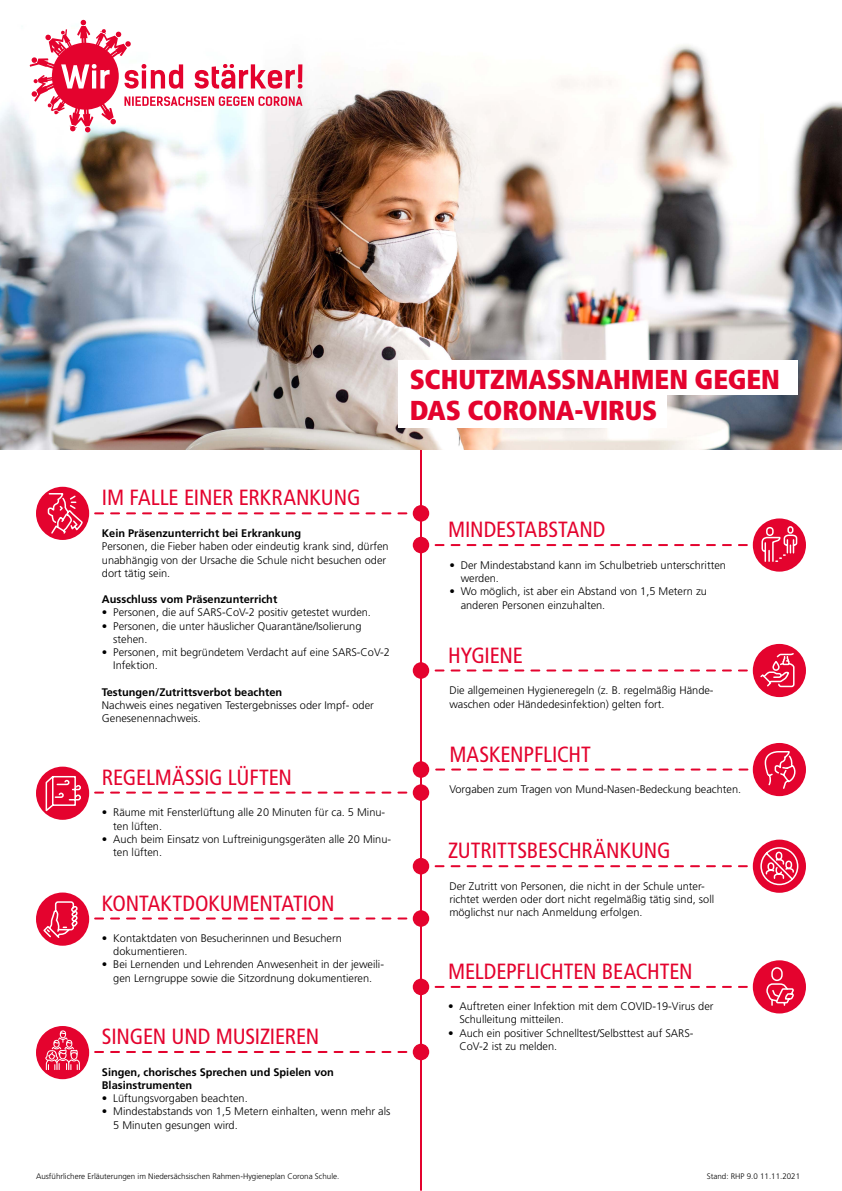
<style>
.page{position:relative;width:842px;height:1191px;background:#fff}
.page>*{position:absolute;margin:0;border:0;box-sizing:border-box;transform-origin:0 0}
.t1{font:900 condensed 27.4px/31px "Frutiger LT Std";letter-spacing:-.005em;color:#e4032e}
.t2{font:condensed 22px "Frutiger LT Std";letter-spacing:-.005em;color:#e4032e}
.t3{font:300 11px/13.2px "Frutiger LT Std";color:#000}
.t4{font:700 11px/13.2px "Frutiger LT Std";color:#000}
.t5{font:300 8px "Frutiger LT Std";color:#000}
</style>
<div class="page">
<hr style="left:420px;top:433px;width:2px;height:757px;background:#e4032e">
<img style="left:0;top:19px;width:842px;height:430px">
<svg style="left:30px;top:20px;width:272px;height:112px"></svg>
<div style="left:398px;top:360px;width:399px;height:35px;background:#fff"></div>
<div style="left:398px;top:393px;width:269px;height:35px;background:#fff"></div>
<div style="left:413px;top:537px;width:16px;height:16px;background:#e4032e;border-radius:50%"></div>
<div style="left:753px;top:518px;width:53px;height:53px;background:#e4032e;border-radius:50%"></div>
<svg style="left:429px;top:544px;width:318px;height:2px"></svg>
<svg style="left:761px;top:525px;width:37px;height:37px"></svg>
<div style="left:413px;top:505px;width:16px;height:16px;background:#e4032e;border-radius:50%"></div>
<div style="left:36px;top:487px;width:53px;height:53px;background:#e4032e;border-radius:50%"></div>
<svg style="left:95px;top:512px;width:318px;height:2px"></svg>
<svg style="left:47px;top:492px;width:37px;height:44px"></svg>
<div style="left:413px;top:662px;width:16px;height:16px;background:#e4032e;border-radius:50%"></div>
<div style="left:753px;top:644px;width:53px;height:53px;background:#e4032e;border-radius:50%"></div>
<svg style="left:429px;top:669px;width:318px;height:2px"></svg>
<svg style="left:759px;top:651px;width:36px;height:37px"></svg>
<div style="left:413px;top:784px;width:16px;height:17px;background:#e4032e;border-radius:50%"></div>
<div style="left:36px;top:766px;width:53px;height:54px;background:#e4032e;border-radius:50%"></div>
<svg style="left:95px;top:791px;width:318px;height:2px"></svg>
<svg style="left:45px;top:774px;width:37px;height:39px"></svg>
<div style="left:413px;top:910px;width:16px;height:16px;background:#e4032e;border-radius:50%"></div>
<div style="left:36px;top:892px;width:53px;height:53px;background:#e4032e;border-radius:50%"></div>
<svg style="left:95px;top:917px;width:318px;height:2px"></svg>
<svg style="left:42px;top:900px;width:36px;height:39px"></svg>
<div style="left:413px;top:858px;width:16px;height:16px;background:#e4032e;border-radius:50%"></div>
<div style="left:413px;top:978px;width:16px;height:17px;background:#e4032e;border-radius:50%"></div>
<div style="left:413px;top:761px;width:16px;height:16px;background:#e4032e;border-radius:50%"></div>
<div style="left:753px;top:839px;width:53px;height:53px;background:#e4032e;border-radius:50%"></div>
<div style="left:753px;top:960px;width:53px;height:53px;background:#e4032e;border-radius:50%"></div>
<div style="left:753px;top:743px;width:53px;height:53px;background:#e4032e;border-radius:50%"></div>
<svg style="left:429px;top:865px;width:318px;height:2px"></svg>
<svg style="left:429px;top:986px;width:318px;height:2px"></svg>
<svg style="left:436px;top:750px;width:361px;height:40px"></svg>
<svg style="left:760px;top:846px;width:39px;height:40px"></svg>
<svg style="left:766px;top:967px;width:28px;height:39px"></svg>
<div style="left:413px;top:1043px;width:16px;height:17px;background:#e4032e;border-radius:50%"></div>
<div style="left:36px;top:1026px;width:53px;height:53px;background:#e4032e;border-radius:50%"></div>
<svg style="left:95px;top:1051px;width:318px;height:2px"></svg>
<svg style="left:45px;top:1030px;width:35px;height:40px"></svg>
<h1 class="t1" style="left:410px;top:363px;width:372px">SCHUTZMASSNAHMEN GEGEN<br>DAS CORONA-VIRUS</h1>
<h2 class="t2" style="left:102px;top:485px;width:260px">IM FALLE EINER ERKRANKUNG</h2>
<p class="t4" style="left:102px;top:527px;width:201px">Kein Präsenzunterricht bei Erkrankung</p>
<p class="t3" style="left:102px;top:540px;width:288px">Personen, die Fieber haben oder eindeutig krank sind, dürfen unabhängig von der Ursache die Schule nicht besuchen oder dort tätig sein.</p>
<p class="t4" style="left:102px;top:593px;width:177px">Ausschluss vom Präsenzunterricht</p>
<p class="t3" style="left:102px;top:606px;width:271px">• Personen, die auf SARS-CoV-2 positiv getestet wurden.</p>
<p class="t3" style="left:113px;top:619px;width:250px;text-indent:-11px">• Personen, die unter häuslicher Quarantäne/Isolierung stehen.</p>
<p class="t3" style="left:113px;top:646px;width:278px;text-indent:-11px">• Personen, mit begründetem Verdacht auf eine SARS-CoV-2<br>Infektion.</p>
<p class="t4" style="left:102px;top:685px;width:182px">Testungen/Zutrittsverbot beachten</p>
<p class="t3" style="left:102px;top:698px;width:273px">Nachweis eines negativen Testergebnisses oder Impf- oder<br>Genesenennachweis.</p>
<h2 class="t2" style="left:102px;top:764px;width:192px">REGELMÄSSIG LÜFTEN</h2>
<p class="t3" style="left:113px;top:806px;width:273px;text-indent:-11px">• Räume mit Fensterlüftung alle 20 Minuten für ca. 5 Minu&shy;ten lüften.</p>
<p class="t3" style="left:113px;top:832px;width:279px;text-indent:-11px">• Auch beim Einsatz von Luftreinigungsgeräten alle 20 Minu&shy;ten lüften.</p>
<h2 class="t2" style="left:102px;top:890px;width:234px">KONTAKTDOKUMENTATION</h2>
<p class="t3" style="left:113px;top:931px;width:230px;text-indent:-11px">• Kontaktdaten von Besucherinnen und Besuchern dokumentieren.</p>
<p class="t3" style="left:102px;top:958px;width:284px;text-align:center">• Bei Lernenden und Lehrenden Anwesenheit in der jeweili&shy;gen Lerngruppe sowie die Sitzordnung dokumentieren.</p>
<h2 class="t2" style="left:102px;top:1023px;width:219px">SINGEN UND MUSIZIEREN</h2>
<p class="t4" style="left:102px;top:1065px;width:234px">Singen, chorisches Sprechen und Spielen von<br>Blasinstrumenten</p>
<p class="t3" style="left:102px;top:1092px;width:147px">• Lüftungsvorgaben beachten.</p>
<p class="t3" style="left:113px;top:1105px;width:279px;text-indent:-11px">• Mindestabstands von 1,5 Metern einhalten, wenn mehr als<br>5 Minuten gesungen wird.</p>
<h2 class="t2" style="left:448px;top:516px;width:159px">MINDESTABSTAND</h2>
<p class="t3" style="left:461px;top:558px;width:267px;text-indent:-11px">• Der Mindestabstand kann im Schulbetrieb unterschritten werden.</p>
<p class="t3" style="left:461px;top:585px;width:248px;text-indent:-11px">• Wo möglich, ist aber ein Abstand von 1,5 Metern zu anderen Personen einzuhalten.</p>
<h2 class="t2" style="left:448px;top:642px;width:76px">HYGIENE</h2>
<p class="t3" style="left:449px;top:684px;width:266px">Die allgemeinen Hygieneregeln (z. B. regelmäßig Hände&shy;waschen oder Händedesinfektion) gelten fort.</p>
<h2 class="t2" style="left:449px;top:741px;width:143px">MASKENPFLICHT</h2>
<p class="t3" style="left:449px;top:783px;width:293px">Vorgaben zum Tragen von Mund-Nasen-Bedeckung beachten.</p>
<h2 class="t2" style="left:448px;top:837px;width:224px">ZUTRITTSBESCHRÄNKUNG</h2>
<p class="t3" style="left:449px;top:879px;width:266px">Der Zutritt von Personen, die nicht in der Schule unter&shy;richtet werden oder dort nicht regelmäßig tätig sind, soll möglichst nur nach Anmeldung erfolgen.</p>
<h2 class="t2" style="left:448px;top:958px;width:246px">MELDEPFLICHTEN BEACHTEN</h2>
<p class="t3" style="left:459px;top:1000px;width:256px;text-indent:-11px">• Auftreten einer Infektion mit dem COVID-19-Virus der<br>Schulleitung mitteilen.</p>
<p class="t3" style="left:459px;top:1026px;width:236px;text-indent:-11px">• Auch ein positiver Schnelltest/Selbsttest auf SARS-<br>CoV-2 ist zu melden.</p>
<p class="t5" style="left:36px;top:1171px;width:305px">Ausführlichere Erläuterungen im Niedersächsischen Rahmen-Hygieneplan Corona Schule.</p>
<p class="t5" style="left:707px;top:1171px;width:95px">Stand: RHP 9.0 11.11.2021</p>
</div>
